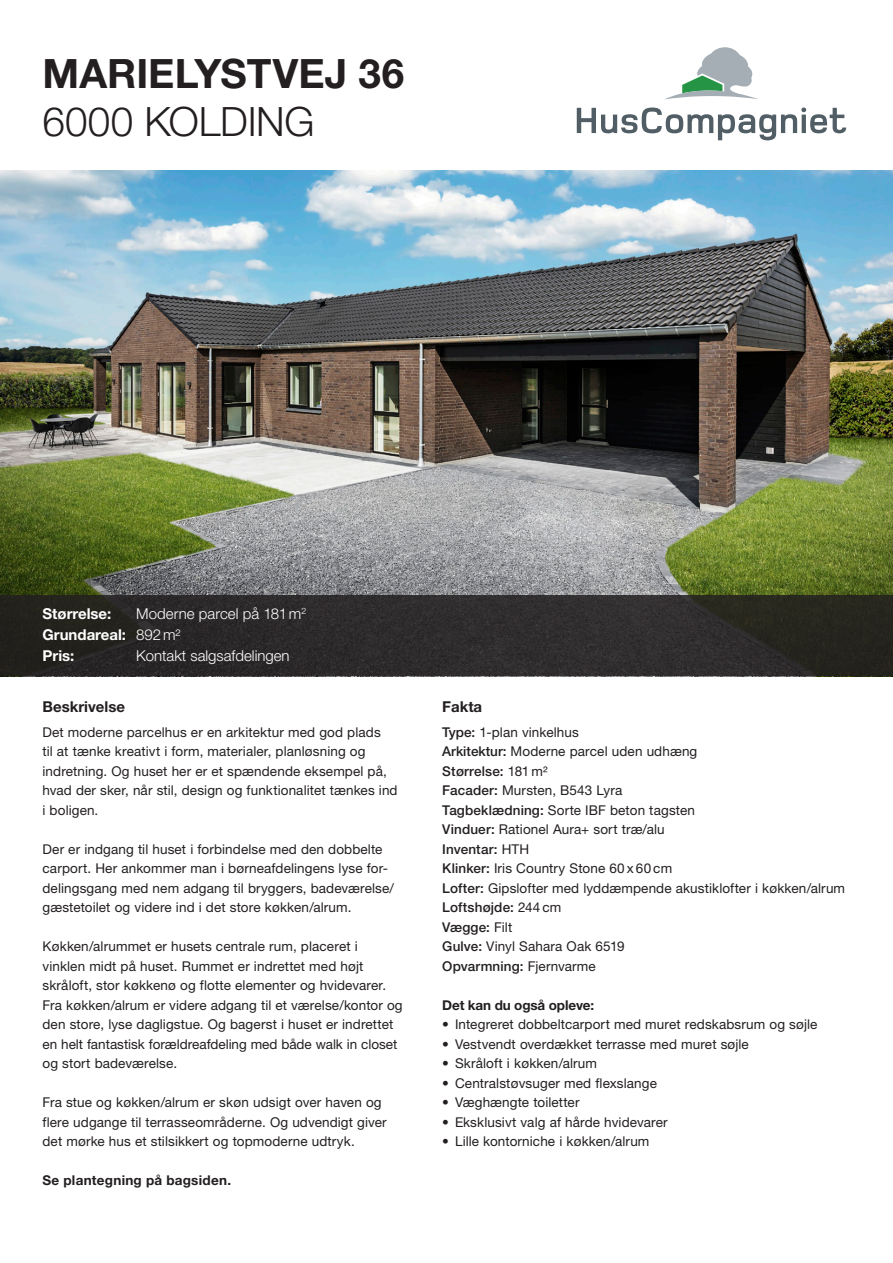
<style>
.page{position:relative;width:893px;height:1263px;background:#fff}
.page>*{position:absolute;margin:0;border:0;box-sizing:border-box;transform-origin:0 0}
.t1{font:700 40.5px "Helvetica Neue LT Std";color:#231f20}
.t2{font:300 40.5px "Helvetica Neue LT Std";letter-spacing:-.005em;color:#231f20}
.t3{font:300 15px "Helvetica Neue LT Std";color:#fff}
.t4{font:700 15px "Helvetica Neue LT Std";color:#fff}
.TXT{font:700 15px "Helvetica Neue LT Std";color:#231f20}
.TXT-2{font:13.5px/19.5px "Helvetica Neue LT Std";letter-spacing:.01em;color:#231f20}
.TXT-3{font:500 13.5px "Helvetica Neue LT Std";letter-spacing:.015em;color:#231f20}
.TXT-4{font:700 13.5px "Helvetica Neue LT Std";letter-spacing:.015em;color:#231f20}
.TXT-5{font:700 13.5px "Helvetica Neue LT Std";letter-spacing:-.01em;color:#231f20}
.s1{font-weight:300}
.s2{font-weight:500}
.s3{font-weight:400}
</style>
<div class="page">
<svg style="left:577px;top:108px;width:269px;height:32px"></svg>
<svg style="left:665px;top:47px;width:93px;height:52px"></svg>
<img style="left:0;top:170px;width:893px;height:425px">
<div style="left:0;top:595px;width:893px;height:81px;background:linear-gradient(to right,#292627,#2f2c2a)"></div>
<p class="t1" style="left:43px;top:48px;width:363px">MARIELYSTVEJ 36</p>
<p class="t2" style="left:43px;top:97px;width:274px">6000 KOLDING</p>
<p class="t4" style="left:43px;top:604px;width:70px">Størrelse:</p>
<p class="t3" style="left:136px;top:604px;width:172px">Moderne parcel på 181m<sup>2</sup></p>
<p class="t4" style="left:43px;top:625px;width:139px">Grundareal: <span class="s1">892 m²</span></p>
<p class="t4" style="left:43px;top:646px;width:33px">Pris:</p>
<p class="t3" style="left:136px;top:646px;width:155px">Kontakt salgsafdelingen</p>
<p class="TXT" style="left:43px;top:697px;width:84px">Beskrivelse</p>
<p class="TXT-2" style="left:43px;top:722px;width:357px">Det moderne parcelhus er en arkitektur med god plads<br>til at tænke kreativt i form, materialer, planløsning og indretning. Og huset her er et spændende eksempel på, hvad der sker, når stil, design og funktionalitet tænkes ind i boligen.</p>
<p class="TXT-2" style="left:43px;top:839px;width:353px">Der er indgang til huset i forbindelse med den dobbelte carport. Her ankommer man i børneafdelingens lyse for&shy;delingsgang med nem adgang til bryggers, badeværelse/ gæstetoilet og videre ind i det store køkken/alrum.</p>
<p class="TXT-2" style="left:43px;top:936px;width:362px">Køkken/alrummet er husets centrale rum, placeret i vinklen midt på huset. Rummet er indrettet med højt skråloft, stor køkkenø og flotte elementer og hvidevarer.<br>Fra køkken/alrum er videre adgang til et værelse/kontor og den store, lyse dagligstue. Og bagerst i huset er indrettet en helt fantastisk forældreafdeling med både walk in closet og stort badeværelse.</p>
<p class="TXT-2" style="left:43px;top:1092px;width:346px">Fra stue og køkken/alrum er skøn udsigt over haven og flere udgange til terrasseområderne. Og udvendigt giver det mørke hus et stilsikkert og topmoderne udtryk.</p>
<p class="TXT-4" style="left:43px;top:1172px;width:190px">Se plantegning på bagsiden.</p>
<p class="TXT" style="left:442px;top:697px;width:42px">Fakta</p>
<p class="TXT-2" style="left:442px;top:722px;width:138px"><span class="s2">Type:</span> 1-plan vinkelhus</p>
<p class="TXT-2" style="left:442px;top:741px;width:257px"><span class="s2">Arkitektur:</span> Moderne parcel uden udhæng</p>
<p class="TXT-3" style="left:442px;top:763px;width:107px">Størrelse: <span class="s3">181 m²</span></p>
<p class="TXT-2" style="left:442px;top:780px;width:182px"><span class="s2">Facader:</span> Mursten, B543 Lyra</p>
<p class="TXT-2" style="left:442px;top:800px;width:254px"><span class="s2">Tagbeklædning:</span> Sorte IBF beton tagsten</p>
<p class="TXT-2" style="left:442px;top:819px;width:224px"><span class="s2">Vinduer:</span> Rationel Aura+ sort træ/alu</p>
<p class="TXT-3" style="left:442px;top:841px;width:88px">Inventar: <span class="s3">HTH</span></p>
<p class="TXT-2" style="left:442px;top:858px;width:231px"><span class="s2">Klinker:</span> Iris Country Stone 60 x 60 cm</p>
<p class="TXT-2" style="left:442px;top:878px;width:404px"><span class="s2">Lofter:</span> Gipslofter med lyddæmpende akustiklofter i køkken/alrum</p>
<p class="TXT-3" style="left:442px;top:899px;width:121px">Loftshøjde: <span class="s3">244 cm</span></p>
<p class="TXT-3" style="left:442px;top:919px;width:72px">Vægge: <span class="s3">Filt</span></p>
<p class="TXT-2" style="left:442px;top:936px;width:184px"><span class="s2">Gulve:</span> Vinyl Sahara Oak 6519</p>
<p class="TXT-3" style="left:442px;top:958px;width:155px">Opvarmning: <span class="s3">Fjernvarme</span></p>
<p class="TXT-5" style="left:442px;top:997px;width:154px">Det kan du også opleve:</p>
<p class="TXT-2" style="left:442px;top:1014px;width:377px">• Integreret dobbeltcarport med muret redskabsrum og søjle</p>
<p class="TXT-2" style="left:442px;top:1034px;width:308px">• Vestvendt overdækket terrasse med muret søjle</p>
<p class="TXT-2" style="left:442px;top:1053px;width:156px">• Skråloft i køkken/alrum</p>
<p class="TXT-2" style="left:442px;top:1073px;width:216px">• Centralstøvsuger med flexslange</p>
<p class="TXT-2" style="left:442px;top:1092px;width:139px">• Væghængte toiletter</p>
<p class="TXT-2" style="left:442px;top:1112px;width:227px">• Eksklusivt valg af hårde hvidevarer</p>
<p class="TXT-2" style="left:442px;top:1131px;width:209px">• Lille kontorniche i køkken/alrum</p>
</div>
